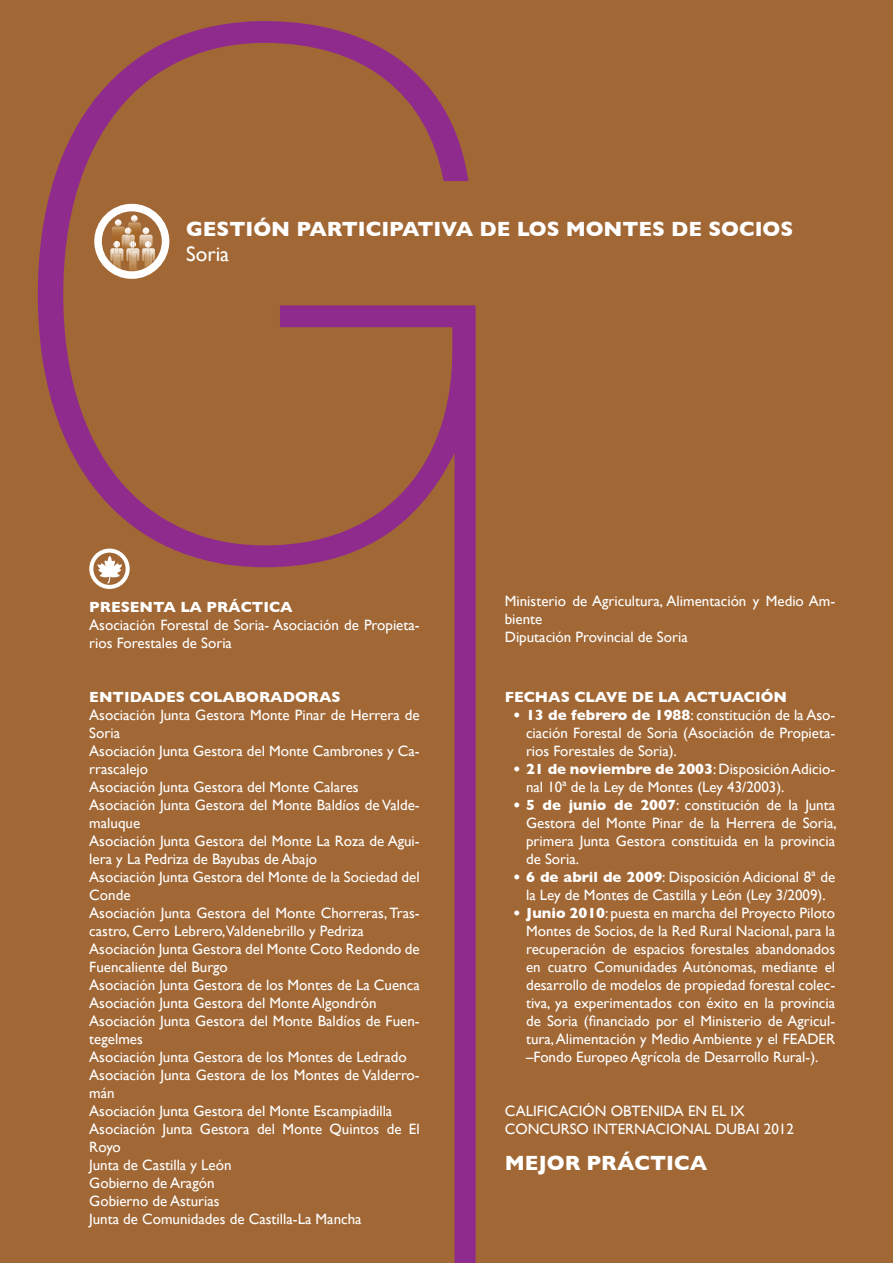
<style>
.page{position:relative;width:893px;height:1263px;background:#a16735}
.page>*{position:absolute;margin:0;border:0;box-sizing:border-box;transform-origin:0 0}
.t1{font:700 21px "Gill Sans";color:#fff}
.t2{font:21px "Gill Sans";color:#fff}
.t3{font:15px/18px "Gill Sans";color:#fff}
.t4{font:700 15px "Gill Sans";color:#fff}
.s1{font-weight:700}
</style>
<div class="page">
<svg style="left:38px;top:21px;width:438px;height:1242px"></svg>
<svg style="left:94px;top:204px;width:75px;height:75px"></svg>
<svg style="left:89px;top:549px;width:41px;height:40px"></svg>
<h1 class="t1" style="left:186px;top:217px;width:609px">GESTIÓN PARTICIPATIVA DE LOS MONTES DE SOCIOS</h1>
<h1 class="t2" style="left:186px;top:242px;width:45px">Soria</h1>
<p class="t4" style="left:89px;top:598px;width:205px">PRESENTA LA PRÁCTICA</p>
<p class="t3" style="left:89px;top:616px;width:332px">Asociación Forestal de Soria- Asociación de Propieta&shy;rios Forestales de Soria</p>
<p class="t4" style="left:89px;top:688px;width:253px">ENTIDADES COLABORADORAS</p>
<p class="t3" style="left:89px;top:706px;width:332px">Asociación Junta Gestora Monte Pinar de Herrera de Soria<br>Asociación Junta Gestora del Monte Cambrones y Ca&shy;rrascalejo<br>Asociación Junta Gestora del Monte Calares Asociación Junta Gestora del Monte Baldíos de Valde&shy;maluque<br>Asociación Junta Gestora del Monte La Roza de Agui&shy;lera y La Pedriza de Bayubas de Abajo<br>Asociación Junta Gestora del Monte de la Sociedad del Conde<br>Asociación Junta Gestora del Monte Chorreras, Tras&shy;castro, Cerro Lebrero,Valdenebrillo y Pedriza Asociación Junta Gestora del Monte Coto Redondo de Fuencaliente del Burgo<br>Asociación Junta Gestora de los Montes de La Cuenca Asociación Junta Gestora del Monte Algondrón Asociación Junta Gestora del Monte Baldíos de Fuen&shy;tegelmes<br>Asociación Junta Gestora de los Montes de Ledrado Asociación Junta Gestora de los Montes de Valderro&shy;mán<br>Asociación Junta Gestora del Monte Escampiadilla Asociación Junta Gestora del Monte Quintos de El Royo<br>Junta de Castilla y León<br>Gobierno de Aragón<br>Gobierno de Asturias<br>Junta de Comunidades de Castilla-La Mancha</p>
<p class="t3" style="left:505px;top:592px;width:332px">Ministerio de Agricultura, Alimentación y Medio Am&shy;biente<br>Diputación Provincial de Soria</p>
<p class="t4" style="left:505px;top:688px;width:284px">FECHAS CLAVE DE LA ACTUACIÓN</p>
<p class="t3" style="left:526px;top:706px;width:311px;text-align:justify;text-indent:-13px"><span class="s1">• 13 de febrero de 1988</span>: constitución de la Aso&shy;ciación Forestal de Soria (Asociación de Propieta&shy;rios Forestales de Soria).</p>
<p class="t3" style="left:526px;top:760px;width:311px;text-indent:-13px"><span class="s1">• 21 de noviembre de 2003</span>: Disposición Adicio&shy;nal 10ª de la Ley de Montes (Ley 43/2003).</p>
<p class="t3" style="left:526px;top:796px;width:312px;text-align:justify;text-indent:-13px"><span class="s1">• 5 de junio de 2007</span>: constitución de la Junta Gestora del Monte Pinar de la Herrera de Soria, primera Junta Gestora constituida en la provincia de Soria.</p>
<p class="t3" style="left:513px;top:868px;width:323px;text-align:center"><span class="s1">• 6 de abril de 2009</span>: Disposición Adicional 8ª de la Ley de Montes de Castilla y León (Ley 3/2009).</p>
<p class="t3" style="left:526px;top:904px;width:311px;text-align:justify;text-indent:-13px"><span class="s1">• Junio 2010</span>: puesta en marcha del Proyecto Piloto Montes de Socios, de la Red Rural Nacional, para la recuperación de espacios forestales abandonados en cuatro Comunidades Autónomas, mediante el desarrollo de modelos de propiedad forestal colec&shy;tiva, ya experimentados con éxito en la provincia de Soria (financiado por el Ministerio de Agricul&shy;tura, Alimentación y Medio Ambiente y el FEADER –Fondo Europeo Agrícola de Desarrollo Rural-).</p>
<p class="t3" style="left:505px;top:1102px;width:291px">CALIFICACIÓN OBTENIDA EN EL IX<br>CONCURSO INTERNACIONAL DUBAI 2012</p>
<h1 class="t1" style="left:505px;top:1151px;width:204px">MEJOR PRÁCTICA</h1>
</div>
